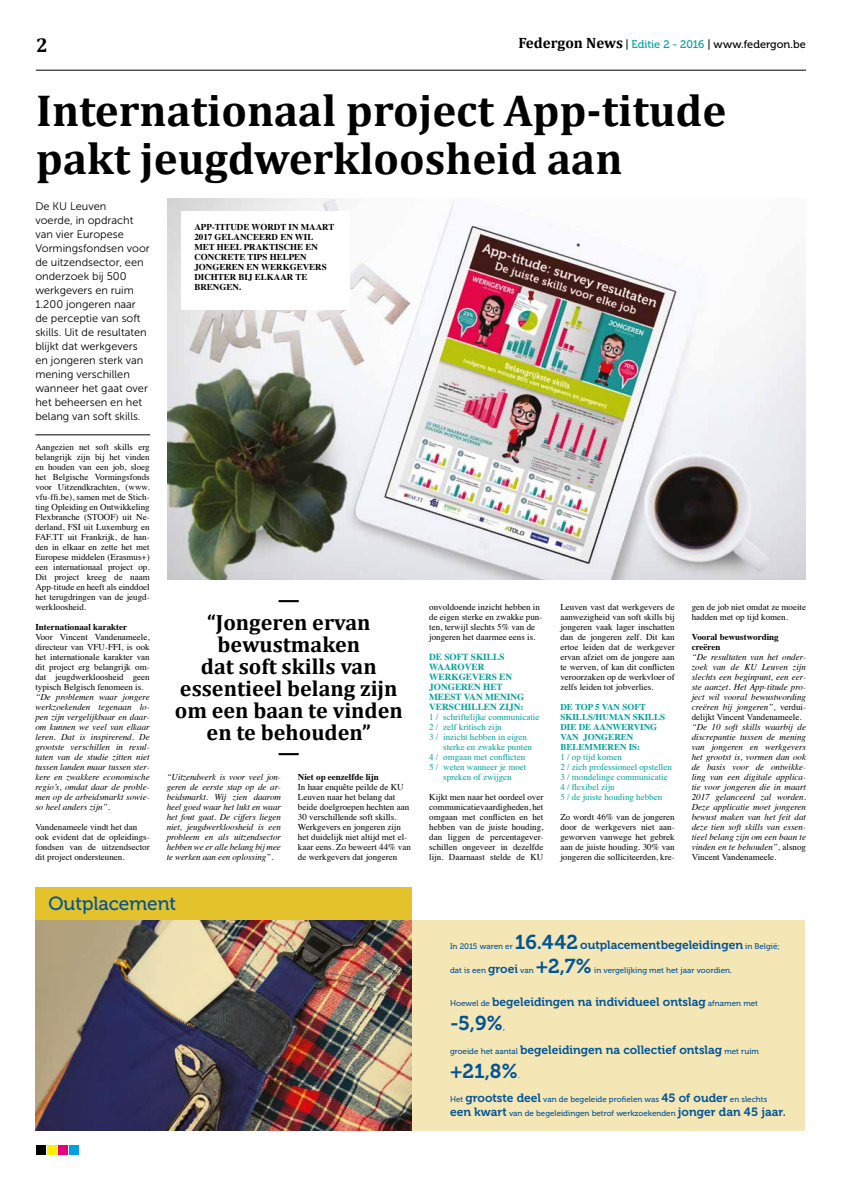
<style>
.page{position:relative;width:842px;height:1191px;background:#fff}
.page>*{position:absolute;margin:0;border:0;box-sizing:border-box;transform-origin:0 0}
.t1{font:700 45px/48px "Cambria";color:#000}
.t2{font:700 22.1px/21.8px "Cambria";color:#000;text-align:center}
.t3{font:20px "Museo 700";color:#005498}
.t4{font:700 20px "Cambria";color:#000}
.t5{font:19px "Museo 500";color:#005498}
.t6{font:12px "Museo 700";color:#005498}
.t7{font:11px/14px "Museo Sans 300";color:#000}
.t8{font:11px "Museo 500";letter-spacing:-.005em;color:#000}
.t9{font:700 9.3px/10px "Times";color:#00a19a}
.t10{font:9px/10px "Times";color:#000;text-align:justify}
.t11{font:italic 9px/10px "Times";color:#000;text-align:justify}
.t12{font:9px/10px "Times";color:#00a19a}
.t13{font:700 9px/10px "Times";color:#000}
.t14{font:700 9px/10px "Times";color:#00a19a}
.t15{font:8px/14.4px "Museo 500";color:#005498}
.s1{font-family:"Cambria";font-weight:700;font-size:15px}
.s2{color:#00a19a}
.s3{font-style:normal}
.s4{font-size:20px}
.s5{font-family:"Museo 500";font-size:8px}
.s6{font-family:"Museo 700";font-size:12px}
</style>
<div class="page">
<hr style="left:36px;top:70px;width:770px;height:1px;background:#000">
<div style="left:69px;top:1145px;width:10px;height:10px;background:#009fe3"></div>
<div style="left:47px;top:1145px;width:9px;height:10px;background:#ffed00"></div>
<div style="left:58px;top:1145px;width:9px;height:10px;background:#e6007d"></div>
<div style="left:36px;top:1145px;width:9px;height:10px;background:#000"></div>
<hr style="left:35px;top:434px;width:115px;height:1px;background:#000">
<img style="left:167px;top:199px;width:639px;height:380px">
<div style="left:181px;top:211px;width:169px;height:99px;background:#fff"></div>
<div style="left:35px;top:887px;width:377px;height:33px;background:#e4c22b"></div>
<div style="left:35px;top:920px;width:770px;height:210px;background:#f5e6b5"></div>
<img style="left:35px;top:920px;width:377px;height:210px">
<h3 class="t4" style="left:36px;top:31px;width:13px">2</h3>
<p class="t8" style="left:518px;top:38px;width:289px"><span class="s1">Federgon News</span> | <span class="s2">Editie 2 - 2016</span> | www.federgon.be</p>
<h1 class="t1" style="left:36px;top:85px;width:692px">Internationaal project App-titude pakt jeugdwerkloosheid aan</h1>
<p class="t7" style="left:35px;top:199px;width:116px">De KU Leuven<br>voerde, in opdracht van vier Europese<br>Vormingsfondsen voor de uitzendsector, een onderzoek bij 500 werkgevers en ruim<br>1.200 jongeren naar de perceptie van soft skills. Uit de resultaten blijkt dat werkgevers en jongeren sterk van mening verschillen wanneer het gaat over het beheersen en het belang van soft skills.</p>
<p class="t10" style="left:35px;top:441px;width:116px">Aangezien net soft skills erg belangrijk zijn bij het vinden en houden van een job, sloeg het Belgische Vormingsfonds voor Uitzendkrachten, (www. vfu-ffi.be), samen met de Stich&shy;ting Opleiding en Ontwikkeling Flexbranche (STOOF) uit Ne&shy;derland, FSI uit Luxemburg en FAF.TT uit Frankrijk, de han&shy;den in elkaar en zette het met Europese middelen (Erasmus+) een internationaal project op.<br>Dit project kreeg de naam App-titude en heeft als einddoel het terugdringen van de jeugd&shy;werkloosheid.</p>
<p class="t13" style="left:35px;top:621px;width:93px">Internationaal karakter</p>
<p class="t10" style="left:35px;top:631px;width:116px">Voor Vincent Vandenameele, directeur van VFU-FFI, is ook het internationale karakter van dit project erg belangrijk om&shy;dat jeugdwerkloosheid geen typisch Belgisch fenomeen is.</p>
<p class="t11" style="left:35px;top:691px;width:116px">“De problemen waar jongere werkzoekenden tegenaan lo&shy;pen zijn vergelijkbaar en daar&shy;om kunnen we veel van elkaar leren. Dat is inspirerend. De grootste verschillen in resul&shy;taten van de studie zitten niet tussen landen maar tussen ster&shy;kere en zwakkere economische regio’s, omdat daar de proble&shy;men op de arbeidsmarkt sowie&shy;so heel anders zijn”.</p>
<p class="t10" style="left:35px;top:821px;width:116px;text-align:left">Vandenameele vindt het dan ook evident dat de opleidings&shy;fondsen van de uitzendsector dit project ondersteunen.</p>
<p class="t13" style="left:194px;top:221px;width:142px">APP-TITUDE WORDT IN MAART<br>2017 GELANCEERD EN WIL<br>MET HEEL PRAKTISCHE EN<br>CONCRETE TIPS HELPEN<br>JONGEREN EN WERKGEVERS<br>DICHTER BIJ ELKAAR TE<br>BRENGEN.</p>
<h2 class="t2" style="left:175px;top:588px;width:230px">—<br>“Jongeren ervan bewustmaken<br>dat soft skills van essentieel belang zijn om een baan te vinden en te behouden”<br>—</h2>
<p class="t11" style="left:167px;top:771px;width:116px">“Uitzendwerk is voor veel jon&shy;geren de eerste stap op de ar&shy;beidsmarkt. Wij zien daarom heel goed waar het lukt en waar het fout gaat. De cijfers liegen niet, jeugdwerkloosheid is een probleem en als uitzendsector hebben we er alle belang bij mee te werken aan een oplossing”.</p>
<p class="t13" style="left:298px;top:771px;width:82px">Niet op eenzelfde lijn</p>
<p class="t10" style="left:298px;top:781px;width:114px;text-align:left">In haar enquête peilde de KU<br>Leuven naar het belang dat beide doelgroepen hechten aan<br>30 verschillende soft skills.<br>Werkgevers en jongeren zijn het duidelijk niet altijd met el&shy;kaar eens. Zo beweert 44% van de werkgevers dat jongeren</p>
<h3 class="t5" style="left:48px;top:892px;width:129px">Outplacement</h3>
<p class="t10" style="left:429px;top:601px;width:115px;text-align:left">onvoldoende inzicht hebben in de eigen sterke en zwakke pun&shy;ten, terwijl slechts 5% van de jongeren het daarmee eens is.</p>
<p class="t9" style="left:429px;top:651px;width:97px">DE SOFT SKILLS<br>WAAROVER<br>WERKGEVERS EN<br>JONGEREN HET<br>MEEST VAN MENING<br>VERSCHILLEN ZIJN:</p>
<p class="t12" style="left:429px;top:711px;width:112px">1 / schriftelijke communicatie<br>2 / zelf kritisch zijn<br>3 / inzicht hebben in eigen</p>
<p class="t12" style="left:443px;top:741px;width:90px">sterke en zwakke punten</p>
<p class="t12" style="left:429px;top:751px;width:97px">4 / omgaan met conflicten</p>
<p class="t12" style="left:429px;top:761px;width:99px">5 / weten wanneer je moet</p>
<p class="t12" style="left:443px;top:771px;width:70px">spreken of zwijgen</p>
<p class="t10" style="left:429px;top:791px;width:116px">Kijkt men naar het oordeel over communicatievaardigheden, het omgaan met conflicten en het hebben van de juiste houding, dan liggen de percentagever&shy;schillen ongeveer in dezelfde lijn. Daarnaast stelde de KU</p>
<p class="t10" style="left:560px;top:601px;width:116px">Leuven vast dat werkgevers de aanwezigheid van soft skills bij jongeren vaak lager inschatten dan de jongeren zelf. Dit kan ertoe leiden dat de werkgever ervan afziet om de jongere aan te werven, of kan dit conflicten veroorzaken op de werkvloer of zelfs leiden tot jobverlies.</p>
<p class="t14" style="left:560px;top:701px;width:106px">DE TOP 5 VAN SOFT<br>SKILLS/HUMAN SKILLS<br>DIE DE AANWERVING<br>VAN JONGEREN<br>BELEMMEREN IS:</p>
<p class="t12" style="left:560px;top:751px;width:113px">1 / op tijd komen<br>2 / zich professioneel opstellen<br>3 / mondelinge communicatie<br>4 / flexibel zijn<br>5 / de juiste houding hebben</p>
<p class="t10" style="left:560px;top:811px;width:116px">Zo wordt 46% van de jongeren door de werkgevers niet aan&shy;geworven vanwege het gebrek aan de juiste houding. 30% van jongeren die solliciteerden, kre-</p>
<p class="t10" style="left:692px;top:601px;width:116px">gen de job niet omdat ze moeite hadden met op tijd komen.</p>
<p class="t13" style="left:692px;top:631px;width:88px">Vooral bewustwording creëren</p>
<p class="t11" style="left:692px;top:651px;width:116px">“De resultaten van het onder&shy;zoek van de KU Leuven zijn slechts een beginpunt, een eer&shy;ste aanzet. Het App-titude pro&shy;ject wil vooral bewustwording creëren bij jongeren”, <span class="s3">verdui&shy;delijkt Vincent Vandenameele.</span></p>
<p class="t11" style="left:692px;top:721px;width:116px">“De 10 soft skills waarbij de discrepantie tussen de mening van jongeren en werkgevers het grootst is, vormen dan ook de basis voor de ontwikke&shy;ling van een digitale applica&shy;tie voor jongeren die in maart 2017 gelanceerd zal worden.<br>Deze applicatie moet jongeren bewust maken van het feit dat deze tien soft skills van essen&shy;tieel belang zijn om een baan te vinden en te behouden”<span class="s3">, alsnog Vincent Vandenameele.</span></p>
<p class="t15" style="left:450px;top:939px;width:64px">In 2015 waren er</p>
<h3 class="t6" style="left:515px;top:938px;width:266px"><span class="s4">16.442</span> outplacementbegeleidingen <span class="s5">in België;</span></h3>
<p class="t15" style="left:450px;top:963px;width:85px">dat is een <span class="s6">groei</span> van</p>
<h3 class="t3" style="left:536px;top:955px;width:58px">+2,7%</h3>
<p class="t15" style="left:594px;top:963px;width:139px">in vergelijking met het jaar voordien.</p>
<h3 class="t6" style="left:450px;top:995px;width:309px"><span class="s5">Hoewel de</span> begeleidingen na individueel ontslag <span class="s5">afnamen met</span></h3>
<h3 class="t3" style="left:450px;top:1012px;width:54px">-5,9%</h3>
<p class="t15" style="left:503px;top:1020px;width:3px">,</p>
<h3 class="t6" style="left:450px;top:1043px;width:310px"><span class="s5">groeide het aantal</span> begeleidingen na collectief ontslag <span class="s5">met ruim</span></h3>
<h3 class="t3" style="left:450px;top:1060px;width:70px">+21,8%</h3>
<p class="t15" style="left:518px;top:1068px;width:3px">.</p>
<p class="t15" style="left:450px;top:1092px;width:337px">Het <span class="s6">grootste deel</span> van de begeleide profielen was <span class="s6">45 of ouder</span> en slechts <span class="s6">een kwart</span> van de begeleidingen betrof werkzoekenden <span class="s6">jonger dan 45 jaar.</span></p>
</div>
